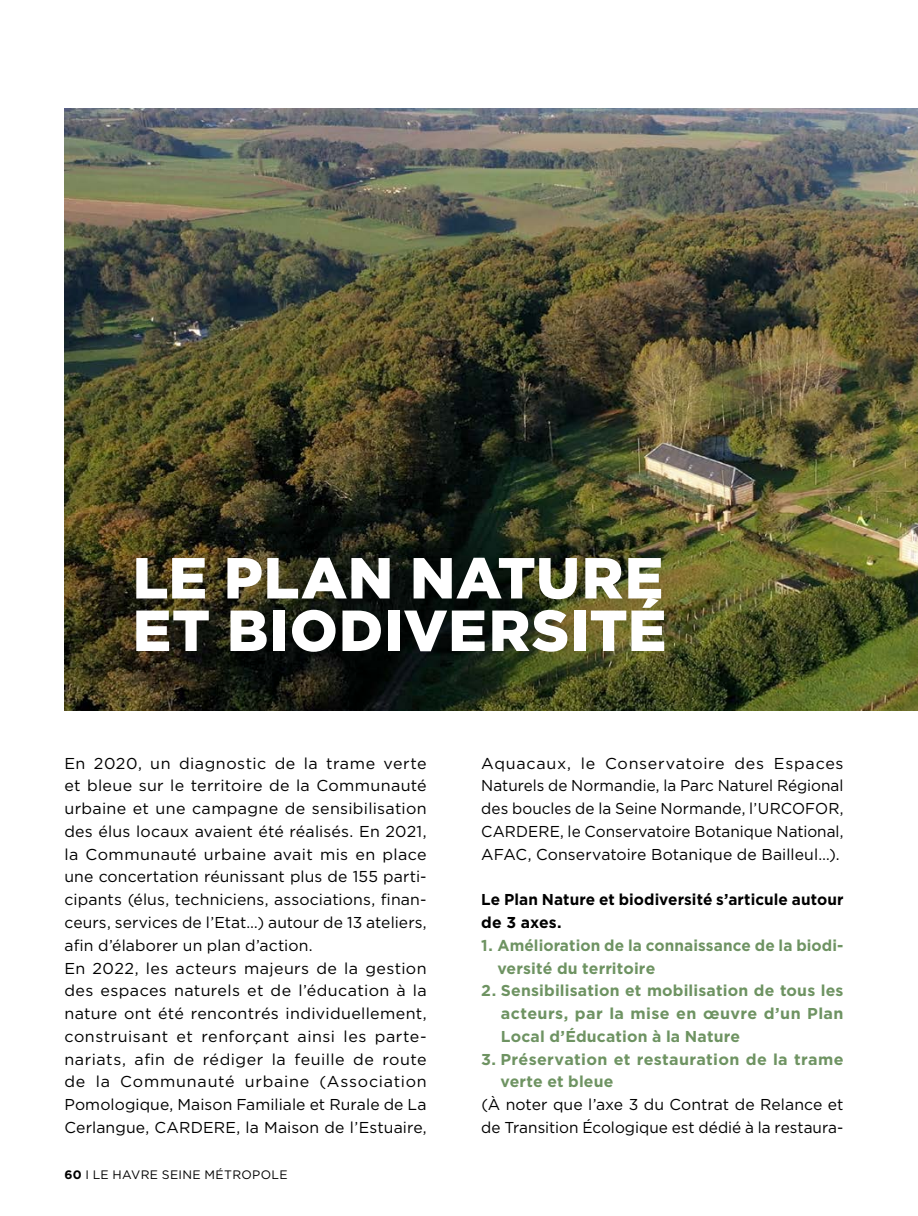
<style>
.page{position:relative;width:918px;height:1216px;background:#fff}
.page>*{position:absolute;margin:0;border:0;box-sizing:border-box;transform-origin:0 0}
.t1{font:900 57.75px/52.5px "Gotham";letter-spacing:.015em;color:#fff}
.t2{font:15.75px/22.8px "Gotham";letter-spacing:.01em;color:#000}
.t3{font:700 15.75px/22.8px "Gotham";letter-spacing:.01em;color:#6e9362}
.t4{font:700 15.75px/22.8px "Gotham";letter-spacing:.005em;color:#000}
.t5{font:12.25px "Gotham";letter-spacing:.03em;color:#000}
.s1{font-weight:700}
</style>
<div class="page">
<img style="left:64px;top:108px;width:854px;height:602px">
<h1 class="t1" style="left:133px;top:550px;width:535px">LE PLAN NATURE<br>ET BIODIVERSITÉ</h1>
<p class="t2" style="left:64px;top:751px;width:364px">En 2020, un diagnostic de la trame verte et bleue sur le territoire de la Communauté urbaine et une campagne de sensibilisation des élus locaux avaient été réalisés. En 2021, la Communauté urbaine avait mis en place une concertation réunissant plus de 155 parti&shy;cipants (élus, techniciens, associations, finan&shy;ceurs, services de l’Etat…) autour de 13 ateliers, afin d’élaborer un plan d’action.<br>En 2022, les acteurs majeurs de la gestion des espaces naturels et de l’éducation à la nature ont été rencontrés individuellement, construisant et renforçant ainsi les parte&shy;nariats, afin de rédiger la feuille de route de la Communauté urbaine (Association Pomologique, Maison Familiale et Rurale de La Cerlangue, CARDERE, la Maison de l’Estuaire,</p>
<p class="t2" style="left:481px;top:751px;width:364px;text-align:justify">Aquacaux, le Conservatoire des Espaces Naturels de Normandie, la Parc Naturel Régional des boucles de la Seine Normande, l’URCOFOR, CARDERE, le Conservatoire Botanique National, AFAC, Conservatoire Botanique de Bailleul…).</p>
<p class="t4" style="left:481px;top:888px;width:364px">Le Plan Nature et biodiversité s’articule autour de 3 axes.</p>
<p class="t3" style="left:497px;top:933px;width:348px;text-indent:-16px">1. Amélioration de la connaissance de la biodi&shy;versité du territoire</p>
<p class="t3" style="left:501px;top:979px;width:344px;text-align:justify;text-indent:-20px">2. Sensibilisation et mobilisation de tous les acteurs, par la mise en œuvre d’un Plan Local d’Éducation à la Nature</p>
<p class="t3" style="left:500px;top:1047px;width:344px;text-indent:-19px">3. Préservation et restauration de la trame verte et bleue</p>
<p class="t2" style="left:481px;top:1092px;width:364px">(À noter que l’axe 3 du Contrat de Relance et de Transition Écologique est dédié à la restaura-</p>
<p class="t5" style="left:64px;top:1166px;width:225px"><span class="s1">60</span> I LE HAVRE SEINE MÉTROPOLE</p>
</div>
